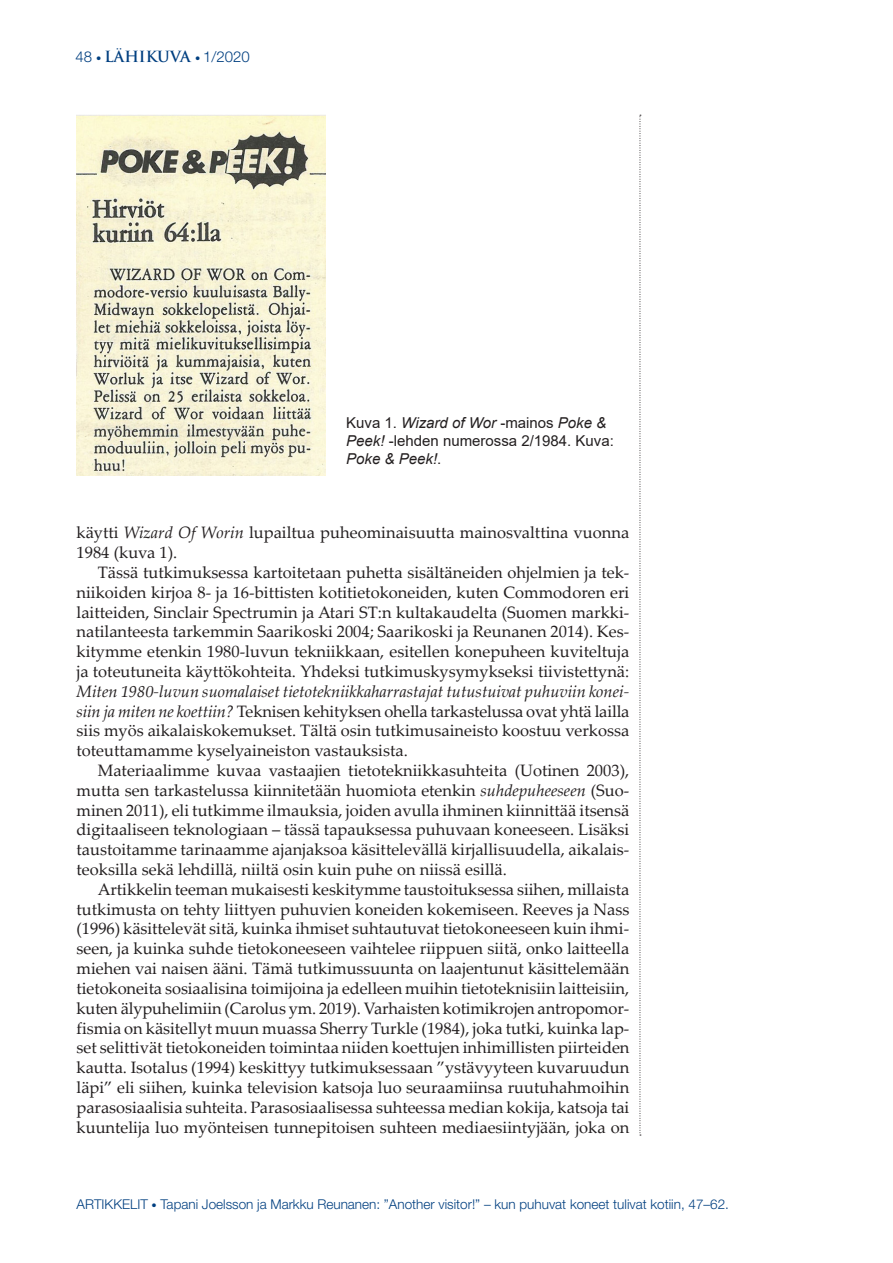
<style>
.page{position:relative;width:893px;height:1263px;background:#fff}
.page>*{position:absolute;margin:0;border:0;box-sizing:border-box;transform-origin:0 0}
.Artikkelit_leipis{font:16.5px/19.8px "Palatino Linotype";color:#231f20;text-align:justify}
.Kuvateksti{font:15px/18px "Arial";color:#231f20}
.t1{font:300 15px "Helvetica Neue";color:#003f80}
.t2{font:300 13.5px "Helvetica Neue";color:#003f80}
.s1{font-size:10.5px}
.s2{font-family:"Trajan Pro";font-weight:700}
.s3{font-style:italic}
</style>
<div class="page">
<svg style="left:640px;top:115px;width:1px;height:1021px"></svg>
<img style="left:77px;top:115px;width:248px;height:361px">
<p class="t1" style="left:75px;top:47px;width:176px">48 <span class="s1">•</span> <span class="s2">LÄHIKUVA</span> <span class="s1">•</span> 1/2020</p>
<p class="Kuvateksti" style="left:346px;top:414px;width:269px">Kuva 1. <span class="s3">Wizard of Wor</span> -mainos <span class="s3">Poke &amp;<br>Peek!</span> -lehden numerossa 2/1984. Kuva:<br><span class="s3">Poke &amp; Peek!</span>.</p>
<p class="Artikkelit_leipis" style="left:77px;top:522px;width:554px">käytti <span class="s3">Wizard Of Worin</span> lupailtua puheominaisuutta mainosvalttina vuonna<br>1984 (kuva 1).</p>
<p class="Artikkelit_leipis" style="left:77px;top:562px;width:554px;text-indent:21px">Tässä tutkimuksessa kartoitetaan puhetta sisältäneiden ohjelmien ja tek&shy;niikoiden kirjoa 8- ja 16-bittisten kotitietokoneiden, kuten Commodoren eri laitteiden, Sinclair Spectrumin ja Atari ST:n kultakaudelta (Suomen markki&shy;natilanteesta tarkemmin Saarikoski 2004; Saarikoski ja Reunanen 2014). Kes&shy;kitymme etenkin 1980-luvun tekniikkaan, esitellen konepuheen kuviteltuja ja toteutuneita käyttökohteita. Yhdeksi tutkimuskysymykseksi tiivistettynä:<br><span class="s3">Miten 1980-luvun suomalaiset tietotekniikkaharrastajat tutustuivat puhuviin konei&shy;siin ja miten ne koettiin?</span> Teknisen kehityksen ohella tarkastelussa ovat yhtä lailla siis myös aikalaiskokemukset. Tältä osin tutkimusaineisto koostuu verkossa toteuttamamme kyselyaineiston vastauksista.</p>
<p class="Artikkelit_leipis" style="left:77px;top:760px;width:554px;text-indent:21px">Materiaalimme kuvaa vastaajien tietotekniikkasuhteita (Uotinen 2003), mutta sen tarkastelussa kiinnitetään huomiota etenkin <span class="s3">suhdepuheeseen</span> (Suo&shy;minen 2011), eli tutkimme ilmauksia, joiden avulla ihminen kiinnittää itsensä digitaaliseen teknologiaan – tässä tapauksessa puhuvaan koneeseen. Lisäksi taustoitamme tarinaamme ajanjaksoa käsittelevällä kirjallisuudella, aikalais&shy;teoksilla sekä lehdillä, niiltä osin kuin puhe on niissä esillä.</p>
<p class="Artikkelit_leipis" style="left:77px;top:879px;width:554px;text-indent:21px">Artikkelin teeman mukaisesti keskitymme taustoituksessa siihen, millaista tutkimusta on tehty liittyen puhuvien koneiden kokemiseen. Reeves ja Nass (1996) käsittelevät sitä, kuinka ihmiset suhtautuvat tietokoneeseen kuin ihmi&shy;seen, ja kuinka suhde tietokoneeseen vaihtelee riippuen siitä, onko laitteella miehen vai naisen ääni. Tämä tutkimussuunta on laajentunut käsittelemään tietokoneita sosiaalisina toimijoina ja edelleen muihin tietoteknisiin laitteisiin, kuten älypuhelimiin (Carolus ym. 2019). Varhaisten kotimikrojen antropomor&shy;fismia on käsitellyt muun muassa Sherry Turkle (1984), joka tutki, kuinka lap&shy;set selittivät tietokoneiden toimintaa niiden koettujen inhimillisten piirteiden kautta. Isotalus (1994) keskittyy tutkimuksessaan ”ystävyyteen kuvaruudun läpi” eli siihen, kuinka television katsoja luo seuraamiinsa ruutuhahmoihin parasosiaalisia suhteita. Parasosiaalisessa suhteessa median kokija, katsoja tai kuuntelija luo myönteisen tunnepitoisen suhteen mediaesiintyjään, joka on</p>
<p class="t2" style="left:77px;top:1196px;width:654px">ARTIKKELIT <span class="s1">•</span> Tapani Joelsson ja Markku Reunanen: ”Another visitor!” – kun puhuvat koneet tulivat kotiin, 47–62.</p>
</div>
